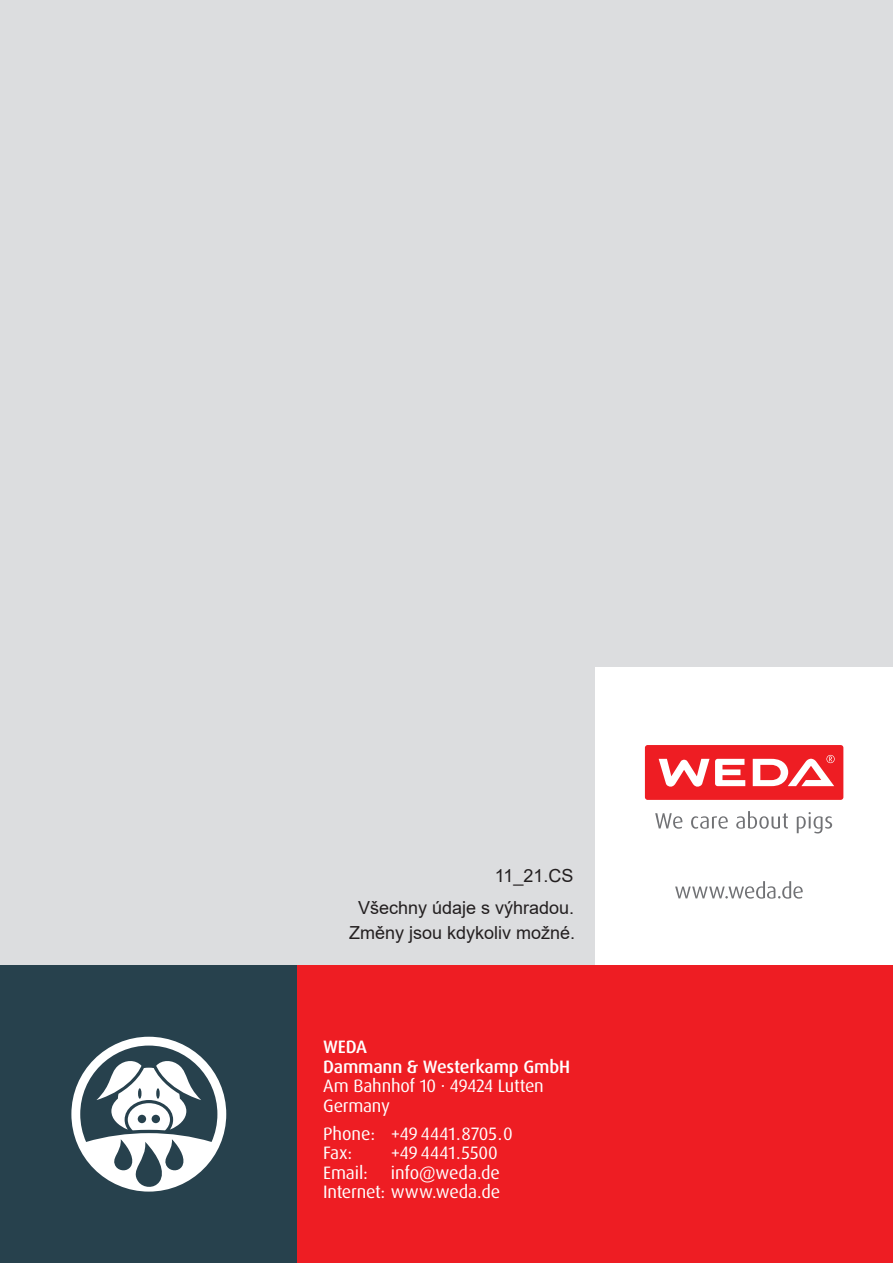
<style>
.page{position:relative;width:893px;height:1263px;background:#fff}
.page>*{position:absolute;margin:0;border:0;box-sizing:border-box;transform-origin:0 0}
.t1{font:18px/19.5px "Dax OT";letter-spacing:-.01em;color:#fff}
.t2{font:18px/25.3px "Arial";color:#231f20;text-align:center}
.t3{font:500 18px/19.5px "Dax OT";letter-spacing:-.01em;color:#fff}
</style>
<div class="page">
<div style="left:0;top:0;width:893px;height:990px;background:#dcdddf"></div>
<div style="left:595px;top:668px;width:298px;height:310px;background:#fff"></div>
<div style="left:0;top:965px;width:298px;height:298px;background:#27414d"></div>
<div style="left:298px;top:965px;width:595px;height:298px;background:#ee1d23"></div>
<div style="left:645px;top:745px;width:198px;height:55px;background:#ee1d23;border-radius:3px"></div>
<svg style="left:659px;top:759px;width:50px;height:28px"></svg>
<svg style="left:715px;top:759px;width:30px;height:27px"></svg>
<svg style="left:753px;top:755px;width:82px;height:31px"></svg>
<svg style="left:655px;top:813px;width:27px;height:16px"></svg>
<svg style="left:691px;top:816px;width:37px;height:13px"></svg>
<svg style="left:736px;top:811px;width:52px;height:18px"></svg>
<svg style="left:797px;top:812px;width:35px;height:21px"></svg>
<svg style="left:675px;top:881px;width:128px;height:18px"></svg>
<svg style="left:71px;top:1037px;width:155px;height:154px"></svg>
<p class="t2" style="left:495px;top:863px;width:80px">11_21.CS</p>
<p class="t2" style="left:349px;top:895px;width:228px">Všechny údaje s výhradou.<br>Změny jsou kdykoliv možné.</p>
<p class="t3" style="left:323px;top:1037px;width:248px">WEDA<br>Dammann &amp; Westerkamp GmbH</p>
<p class="t1" style="left:323px;top:1076px;width:222px">Am Bahnhof 10 · 49424 Lutten<br>Germany</p>
<p class="t1" style="left:323px;top:1124px;width:191px">Phone: +49 4441.8705.0<br>Fax:</p>
<p class="t1" style="left:391px;top:1143px;width:109px">+49 4441.5500</p>
<p class="t1" style="left:323px;top:1163px;width:179px;text-align:right">info@weda.de<br>Internet: www.weda.de</p>
<p class="t1" style="left:323px;top:1163px;width:46px">Email:</p>
</div>
